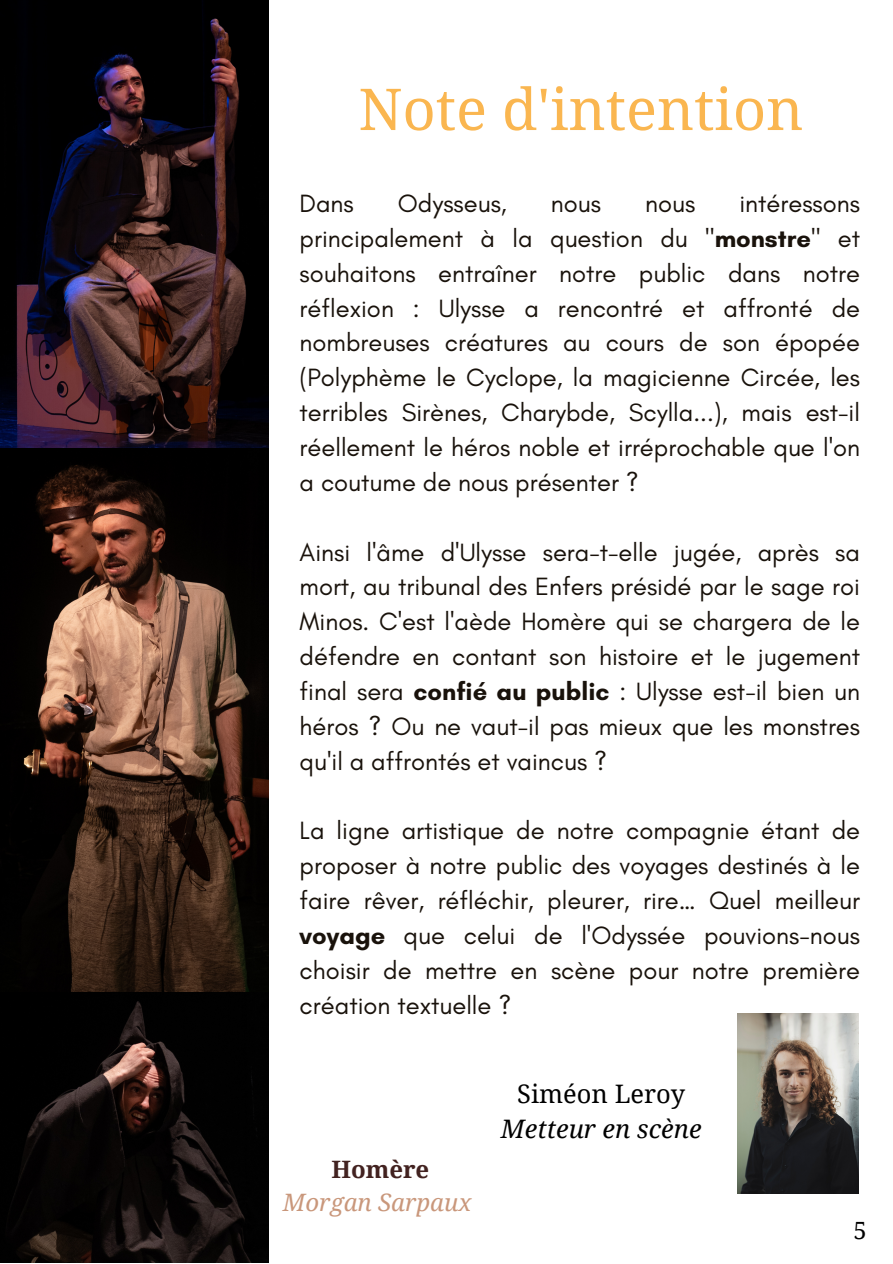
<style>
.page{position:relative;width:893px;height:1264px;background:#fff}
.page>*{position:absolute;margin:0;border:0;box-sizing:border-box;transform-origin:0 0}
.t1{font:57.6px "Noto Serif";color:#fab650}
.t2{font:25.5px/34.8px "Glacial Indifference";color:#19120b;text-align:justify}
.t3{font:italic 25.5px "Noto Serif";color:#000}
.t4{font:25.5px "Noto Serif";color:#000}
.t5{font:italic 24px "Noto Serif";color:#c9977b}
.t6{font:700 24px "Noto Serif";color:#422220}
.t7{font:23.7px "Noto Serif";color:#000}
.s1{font-weight:700}
</style>
<div class="page">
<img style="left:737px;top:1013px;width:120px;height:180px">
<img style="left:0;top:0;width:269px;height:1262px">
<p class="t1" style="left:358px;top:68px;width:446px">Note d'intention</p>
<p class="t2" style="left:299px;top:186px;width:56px">Dans</p>
<p class="t2" style="left:398px;top:186px;width:110px">Odysseus,</p>
<p class="t2" style="left:551px;top:186px;width:52px">nous</p>
<p class="t2" style="left:645px;top:186px;width:52px">nous</p>
<p class="t2" style="left:299px;top:186px;width:562px;text-indent:439px">intéressons principalement à la question du "<span class="s1">monstre</span>" et souhaitons entraîner notre public dans notre réflexion : Ulysse a rencontré et affronté de nombreuses créatures au cours de son épopée (Polyphème le Cyclope, la magicienne Circée, les terribles Sirènes, Charybde, Scylla...), mais est-il réellement le héros noble et irréprochable que l'on a coutume de nous présenter ?</p>
<p class="t2" style="left:299px;top:534px;width:562px">Ainsi l'âme d'Ulysse sera-t-elle jugée, après sa mort, au tribunal des Enfers présidé par le sage roi Minos. C'est l'aède Homère qui se chargera de le défendre en contant son histoire et le jugement final sera <span class="s1">confié au public</span> : Ulysse est-il bien un héros ? Ou ne vaut-il pas mieux que les monstres qu'il a affrontés et vaincus ?</p>
<p class="t2" style="left:299px;top:813px;width:562px">La ligne artistique de notre compagnie étant de proposer à notre public des voyages destinés à le faire rêver, réfléchir, pleurer, rire… Quel meilleur <span class="s1">voyage</span> que celui de l'Odyssée pouvions-nous choisir de mettre en scène pour notre première création textuelle ?</p>
<p class="t6" style="left:331px;top:1152px;width:99px">Homère</p>
<p class="t5" style="left:283px;top:1185px;width:190px">Morgan Sarpaux</p>
<p class="t4" style="left:517px;top:1075px;width:169px">Siméon Leroy</p>
<p class="t3" style="left:501px;top:1110px;width:202px">Metteur en scène</p>
<p class="t7" style="left:853px;top:1213px;width:15px">5</p>
</div>
